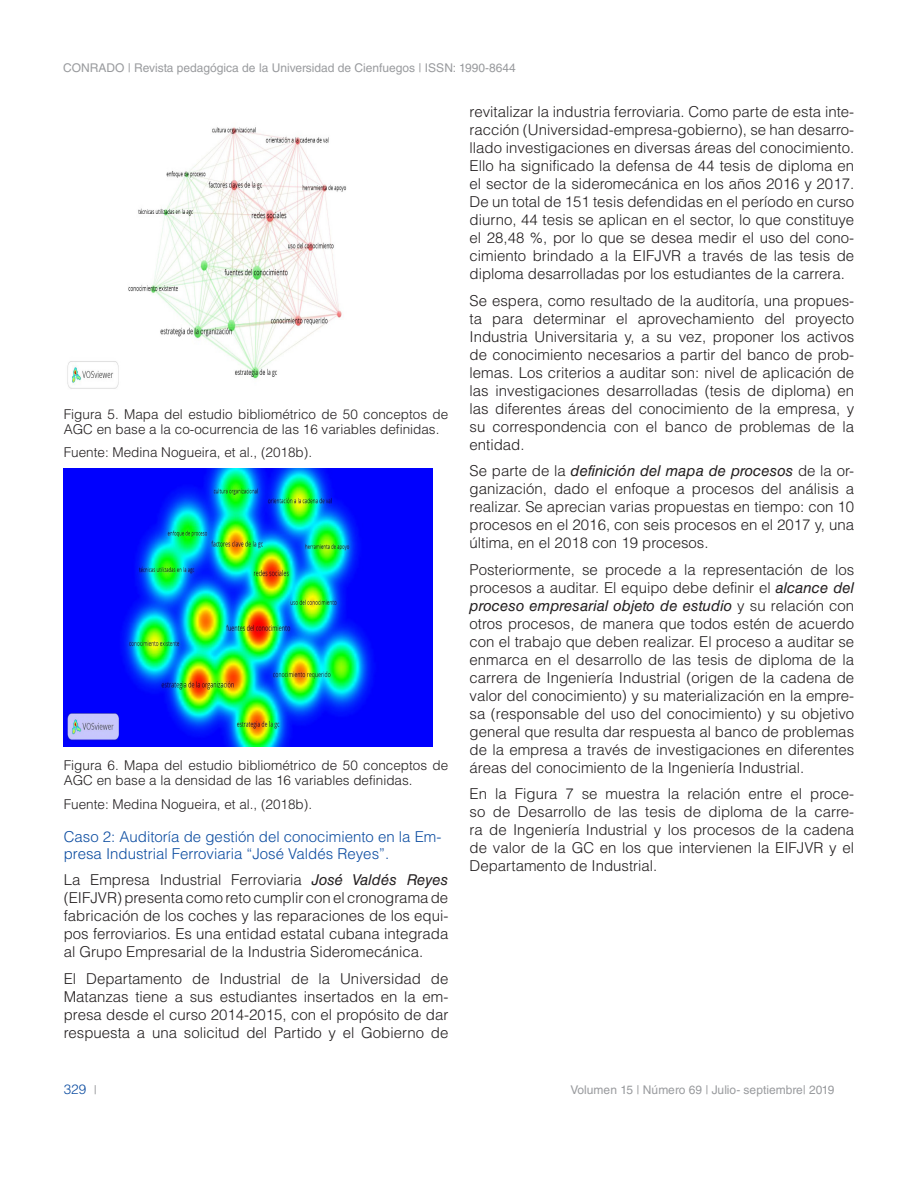
<style>
.page{position:relative;width:918px;height:1188px;background:#fff}
.page>*{position:absolute;margin:0;border:0;box-sizing:border-box;transform-origin:0 0}
.TEXTO{font:300 15px/18px "Helvetica LT Std";color:#231f20;text-align:justify}
.TITULOS_AZUL{font:300 15px/16.5px "Helvetica LT Std";color:#0d4da1}
.pie_de_foto{font:300 13.5px/15px "Helvetica LT Std";color:#231f20}
.t1{font:300 13.5px "Helvetica LT Std";color:#0d4da1}
.t2{font:12px "Helvetica LT Std";color:#999b9e}
.s1{font-weight:400;font-style:italic}
.s2{font-weight:400;font-size:12px;color:#999b9e}
</style>
<div class="page">
<img style="left:67px;top:127px;width:280px;height:262px">
<img style="left:64px;top:469px;width:369px;height:278px">
<p class="t2" style="left:63px;top:61px;width:454px">CONRADO | Revista pedagógica de la Universidad de Cienfuegos | ISSN: 1990-8644</p>
<p class="pie_de_foto" style="left:64px;top:406px;width:386px">Figura 5. Mapa del estudio bibliométrico de 50 conceptos de<br>AGC en base a la co-ocurrencia de las 16 variables definidas.</p>
<p class="pie_de_foto" style="left:64px;top:445px;width:250px">Fuente: Medina Nogueira, et al., (2018b).</p>
<p class="pie_de_foto" style="left:64px;top:758px;width:386px">Figura 6. Mapa del estudio bibliométrico de 50 conceptos de<br>AGC en base a la densidad de las 16 variables definidas.</p>
<p class="pie_de_foto" style="left:64px;top:796px;width:250px">Fuente: Medina Nogueira, et al., (2018b).</p>
<p class="TITULOS_AZUL" style="left:64px;top:829px;width:379px">Caso 2: Auditoría de gestión del conocimiento en la Em&shy;presa Industrial Ferroviaria “José Valdés Reyes”.</p>
<p class="TEXTO" style="left:64px;top:871px;width:386px">La Empresa Industrial Ferroviaria <span class="s1">José Valdés Reyes </span>(EIFJVR) presenta como reto cumplir con el cronograma de fabricación de los coches y las reparaciones de los equi&shy;pos ferroviarios. Es una entidad estatal cubana integrada al Grupo Empresarial de la Industria Sideromecánica.</p>
<p class="TEXTO" style="left:64px;top:969px;width:386px">El Departamento de Industrial de la Universidad de Matanzas tiene a sus estudiantes insertados en la em&shy;presa desde el curso 2014-2015, con el propósito de dar respuesta a una solicitud del Partido y el Gobierno de</p>
<p class="t1" style="left:64px;top:1081px;width:35px">329 <span class="s2">|</span></p>
<p class="TEXTO" style="left:470px;top:103px;width:386px">revitalizar la industria ferroviaria. Como parte de esta inte&shy;racción (Universidad-empresa-gobierno), se han desarro&shy;llado investigaciones en diversas áreas del conocimiento.<br>Ello ha significado la defensa de 44 tesis de diploma en el sector de la sideromecánica en los años 2016 y 2017.<br>De un total de 151 tesis defendidas en el período en curso diurno, 44 tesis se aplican en el sector, lo que constituye el 28,48 %, por lo que se desea medir el uso del cono&shy;cimiento brindado a la EIFJVR a través de las tesis de diploma desarrolladas por los estudiantes de la carrera.</p>
<p class="TEXTO" style="left:470px;top:291px;width:386px">Se espera, como resultado de la auditoría, una propues&shy;ta para determinar el aprovechamiento del proyecto Industria Universitaria y, a su vez, proponer los activos de conocimiento necesarios a partir del banco de prob&shy;lemas. Los criterios a auditar son: nivel de aplicación de las investigaciones desarrolladas (tesis de diploma) en las diferentes áreas del conocimiento de la empresa, y su correspondencia con el banco de problemas de la entidad.</p>
<p class="TEXTO" style="left:470px;top:462px;width:386px">Se parte de la <span class="s1">definición del mapa de procesos</span> de la or&shy;ganización, dado el enfoque a procesos del análisis a realizar. Se aprecian varias propuestas en tiempo: con 10 procesos en el 2016, con seis procesos en el 2017 y, una última, en el 2018 con 19 procesos.</p>
<p class="TEXTO" style="left:470px;top:560px;width:386px">Posteriormente, se procede a la representación de los procesos a auditar. El equipo debe definir el <span class="s1">alcance del proceso empresarial objeto de estudio</span> y su relación con otros procesos, de manera que todos estén de acuerdo con el trabajo que deben realizar. El proceso a auditar se enmarca en el desarrollo de las tesis de diploma de la carrera de Ingeniería Industrial (origen de la cadena de valor del conocimiento) y su materialización en la empre&shy;sa (responsable del uso del conocimiento) y su objetivo general que resulta dar respuesta al banco de problemas de la empresa a través de investigaciones en diferentes áreas del conocimiento de la Ingeniería Industrial.</p>
<p class="TEXTO" style="left:470px;top:785px;width:386px">En la Figura 7 se muestra la relación entre el proce&shy;so de Desarrollo de las tesis de diploma de la carre&shy;ra de Ingeniería Industrial y los procesos de la cadena de valor de la GC en los que intervienen la EIFJVR y el Departamento de Industrial.</p>
<p class="t2" style="left:571px;top:1083px;width:265px">Volumen 15 | Número 69 | Julio- septiembre| 2019</p>
</div>
